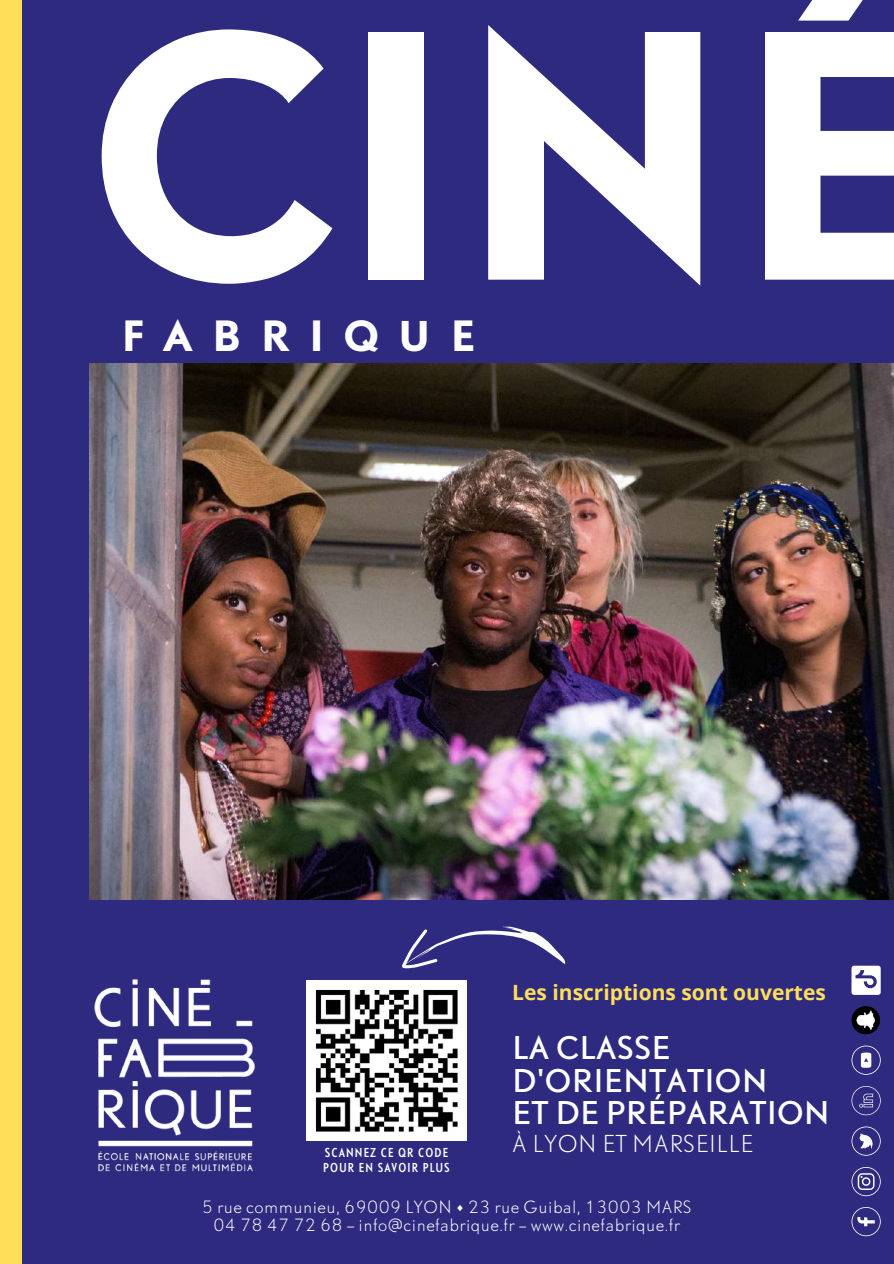
<style>
.page{position:relative;width:894px;height:1264px;background:#fff}
.page>*{position:absolute;margin:0;border:0;box-sizing:border-box;transform-origin:0 0}
.t1{font:700 315px "DTL Nobel T";color:#fff}
.t2{font:700 38.85px "DTL Nobel T";letter-spacing:.48em;color:#fff}
.t3{font:29.25px/32.7px "DTL Nobel T";letter-spacing:.03em;color:#fff}
.t4{font:300 21.75px "DTL Nobel T";letter-spacing:.03em;color:#fff}
.t5{font:700 21px "Open Sans";color:#ffde59}
.t6{font:300 15.75px/18px "DTL Nobel T";letter-spacing:.03em;color:#fff;text-align:center}
.t7{font:condensed 11.55px/15.3px "DTL Nobel T";letter-spacing:.1em;color:#fff}
</style>
<div class="page">
<div style="left:0;top:0;width:893px;height:1263px;background:#2e2a80"></div>
<img style="left:94px;top:979px;width:161px;height:193px">
<svg style="left:851px;top:1207px;width:29px;height:29px"></svg>
<svg style="left:851px;top:1167px;width:29px;height:29px"></svg>
<svg style="left:851px;top:1126px;width:29px;height:29px"></svg>
<svg style="left:851px;top:1086px;width:29px;height:29px"></svg>
<svg style="left:851px;top:1045px;width:29px;height:29px"></svg>
<svg style="left:851px;top:1006px;width:28px;height:28px"></svg>
<svg style="left:851px;top:965px;width:29px;height:29px"></svg>
<img style="left:306px;top:980px;width:160px;height:160px">
<img style="left:89px;top:364px;width:804px;height:535px">
<div style="left:0;top:0;width:21px;height:1263px;background:#ffde59"></div>
<svg style="left:400px;top:926px;width:166px;height:55px"></svg>
<h1 class="t1" style="left:89px;top:-59px;width:850px">CINÉ</h1>
<h2 class="t2" style="left:121px;top:309px;width:206px">FABRI</h2>
<h2 class="t2" style="left:343px;top:309px;width:89px">Q U</h2>
<h2 class="t2" style="left:449px;top:309px;width:28px">E</h2>
<h3 class="t5" style="left:512px;top:977px;width:315px">Les inscriptions sont ouvertes</h3>
<p class="t7" style="left:323px;top:1144px;width:128px">SCANNEZ CE QR CODE<br>POUR EN SAVOIR PLUS</p>
<h3 class="t3" style="left:512px;top:1030px;width:318px">LA CLASSE<br>D'ORIENTATION<br>ET DE PRÉPARATION</h3>
<h3 class="t4" style="left:512px;top:1129px;width:242px">À LYON ET MARSEILLE</h3>
<p class="t6" style="left:202px;top:1198px;width:491px">5 rue communieu, 69009 LYON • 23 rue Guibal, 13003 MARS<br>04 78 47 72 68 – info@cinefabrique.fr – www.cinefabrique.fr</p>
</div>
